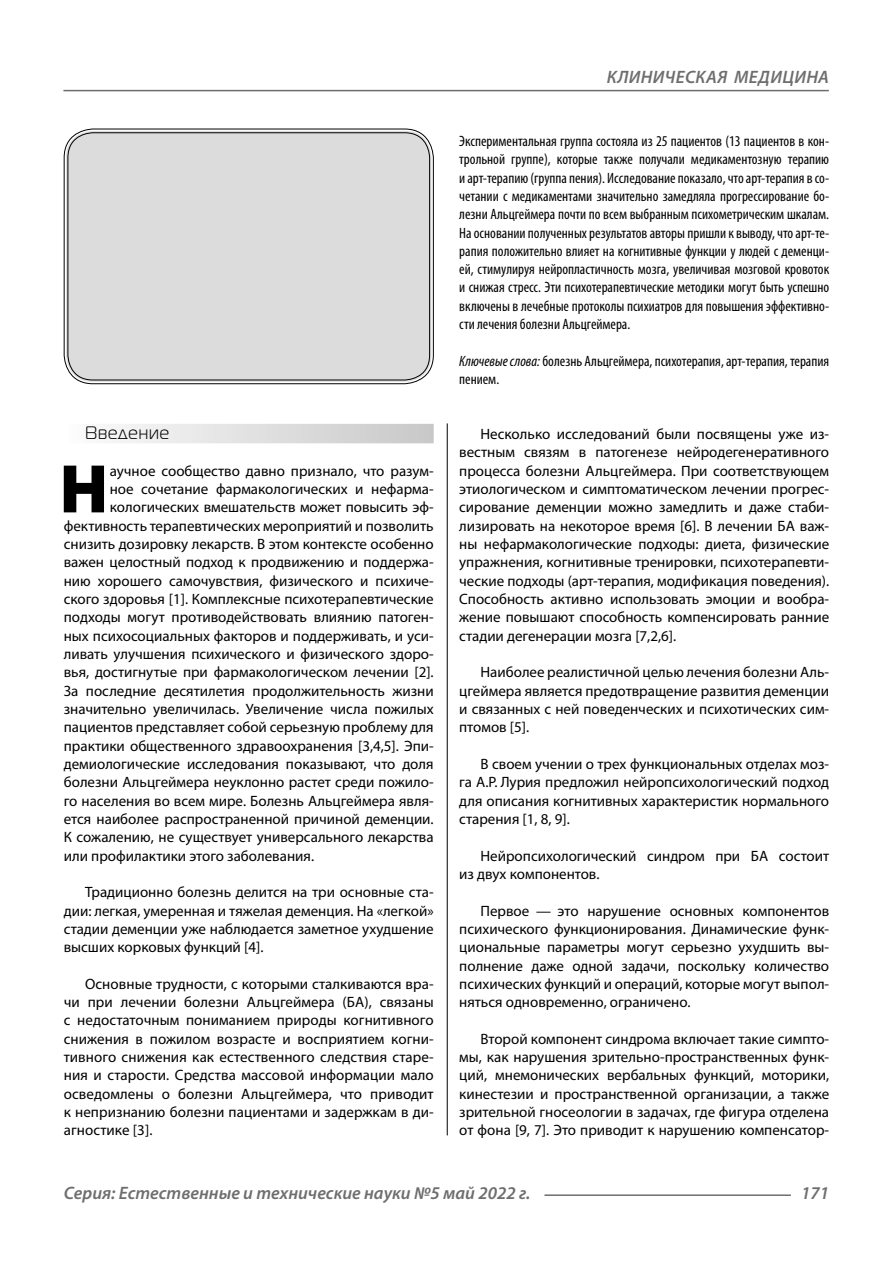
<style>
.page{position:relative;width:893px;height:1263px;background:#fff}
.page>*{position:absolute;margin:0;border:0;box-sizing:border-box;transform-origin:0 0}
.Bukvica{font:900 69.3px "Myriad Pro";color:#000}
.t1{font:italic 600 18px "Myriad Pro";color:#6e6e6e}
.Subheader{font:18px "Magistral C";letter-spacing:.05em;color:#000}
.Normal{font:15px/18.3px "Myriad Pro";color:#000;text-align:justify}
.Bukvica-2{font:15px "Myriad Pro";color:#000}
.Annotation-rus{font:condensed 15px/18.3px "Myriad Pro";color:#000;text-align:justify}
.s1{font-style:italic}
</style>
<div class="page">
<hr style="left:447px;top:421px;width:1px;height:714px;background:#000">
<div style="left:64px;top:424px;width:370px;height:19px;background:linear-gradient(to right,#fcfcfc,#c8c8c8)"></div>
<div style="left:66px;top:131px;width:365px;height:251px;background:#dcdcdc;border-radius:27px"></div>
<div style="left:64px;top:129px;width:370px;height:255px;border:1px solid #000;border-radius:29px"></div>
<div style="left:68px;top:132px;width:362px;height:248px;border:1px solid #000;border-radius:25px"></div>
<hr style="left:544px;top:1194px;width:247px;height:2px;background:#6e6e6e">
<hr style="left:63px;top:90px;width:766px;height:1px;background:#6e6e6e">
<p class="t1" style="left:607px;top:66px;width:23px">Клиническая</p>
<p class="t1" style="left:734px;top:66px;width:13px">медицина</p>
<p class="Subheader" style="left:85px;top:423px;width:86px">Введение</p>
<p class="Bukvica" style="left:59px;top:443px;width:50px">Н</p>
<p class="Bukvica-2" style="left:110px;top:461px;width:325px">аучное сообщество давно признало, что разум-</p>
<p class="Bukvica-2" style="left:110px;top:480px;width:325px">ное сочетание фармакологических и нефарма-</p>
<p class="Bukvica-2" style="left:110px;top:498px;width:325px">кологических вмешательств может повысить эф-</p>
<p class="Bukvica-2" style="left:64px;top:516px;width:371px">фективность терапевтических мероприятий и позволить</p>
<p class="Bukvica-2" style="left:64px;top:535px;width:371px">снизить дозировку лекарств. В этом контексте особенно</p>
<p class="Bukvica-2" style="left:64px;top:553px;width:371px">важен целостный подход к продвижению и поддержа-</p>
<p class="Bukvica-2" style="left:64px;top:571px;width:371px">нию хорошего самочувствия, физического и психиче-</p>
<p class="Bukvica-2" style="left:64px;top:590px;width:371px">ского здоровья [1]. Комплексные психотерапевтические</p>
<p class="Bukvica-2" style="left:64px;top:608px;width:371px">подходы могут противодействовать влиянию патоген-</p>
<p class="Bukvica-2" style="left:64px;top:626px;width:371px">ных психосоциальных факторов и поддерживать, и уси-</p>
<p class="Bukvica-2" style="left:64px;top:645px;width:371px">ливать улучшения психического и физического здоро-</p>
<p class="Bukvica-2" style="left:64px;top:663px;width:371px">вья, достигнутые при фармакологическом лечении [2].</p>
<p class="Bukvica-2" style="left:64px;top:681px;width:371px">За последние десятилетия продолжительность жизни</p>
<p class="Bukvica-2" style="left:64px;top:700px;width:371px">значительно увеличилась. Увеличение числа пожилых</p>
<p class="Bukvica-2" style="left:64px;top:718px;width:371px">пациентов представляет собой серьезную проблему для</p>
<p class="Bukvica-2" style="left:64px;top:736px;width:371px">практики общественного здравоохранения [3,4,5]. Эпи-</p>
<p class="Bukvica-2" style="left:64px;top:755px;width:371px">демиологические исследования показывают, что доля</p>
<p class="Bukvica-2" style="left:64px;top:773px;width:371px">болезни Альцгеймера неуклонно растет среди пожило-</p>
<p class="Bukvica-2" style="left:64px;top:791px;width:371px">го населения во всем мире. Болезнь Альцгеймера явля-</p>
<p class="Bukvica-2" style="left:64px;top:810px;width:371px">ется наиболее распространенной причиной деменции.</p>
<p class="Bukvica-2" style="left:64px;top:828px;width:371px">К сожалению, не существует универсального лекарства</p>
<p class="Bukvica-2" style="left:64px;top:846px;width:252px">или профилактики этого заболевания.</p>
<p class="Normal" style="left:64px;top:883px;width:371px;text-indent:21px">Традиционно болезнь делится на три основные ста&shy;дии: легкая, умеренная и тяжелая деменция. На «легкой» стадии деменции уже наблюдается заметное ухудшение высших корковых функций [4].</p>
<p class="Normal" style="left:64px;top:974px;width:371px;text-indent:21px">Основные трудности, с которыми сталкиваются вра&shy;чи при лечении болезни Альцгеймера (БА), связаны с недостаточным пониманием природы когнитивного снижения в пожилом возрасте и восприятием когни&shy;тивного снижения как естественного следствия старе&shy;ния и старости. Средства массовой информации мало осведомлены о болезни Альцгеймера, что приводит к непризнанию болезни пациентами и задержкам в ди&shy;агностике [3].</p>
<p class="Annotation-rus" style="left:459px;top:132px;width:371px">Экспериментальная группа состояла из 25 пациентов (13 пациентов в кон&shy;трольной группе), которые также получали медикаментозную терапию и арт-терапию (группа пения). Исследование показало, что арт-терапия в со&shy;четании с медикаментами значительно замедляла прогрессирование бо&shy;лезни Альцгеймера почти по всем выбранным психометрическим шкалам.<br>На основании полученных результатов авторы пришли к выводу, что арт-те&shy;рапия положительно влияет на когнитивные функции у людей с деменци&shy;ей, стимулируя нейропластичность мозга, увеличивая мозговой кровоток и снижая стресс. Эти психотерапевтические методики могут быть успешно включены в лечебные протоколы психиатров для повышения эффективно&shy;сти лечения болезни Альцгеймера.</p>
<p class="Annotation-rus" style="left:459px;top:351px;width:371px"><span class="s1">Ключевые слова:</span> болезнь Альцгеймера, психотерапия, арт-терапия, терапия пением.</p>
<p class="Normal" style="left:459px;top:425px;width:371px;text-indent:21px">Несколько исследований были посвящены уже из&shy;вестным связям в патогенезе нейродегенеративного процесса болезни Альцгеймера. При соответствующем этиологическом и симптоматическом лечении прогрес&shy;сирование деменции можно замедлить и даже стаби&shy;лизировать на некоторое время [6]. В лечении БА важ&shy;ны нефармакологические подходы: диета, физические упражнения, когнитивные тренировки, психотерапевти&shy;ческие подходы (арт-терапия, модификация поведения).<br>Способность активно использовать эмоции и вообра&shy;жение повышают способность компенсировать ранние стадии дегенерации мозга [7,2,6].</p>
<p class="Normal" style="left:459px;top:663px;width:371px;text-indent:21px">Наиболее реалистичной целью лечения болезни Аль&shy;цгеймера является предотвращение развития деменции и связанных с ней поведенческих и психотических сим&shy;птомов [5].</p>
<p class="Normal" style="left:459px;top:754px;width:371px;text-indent:21px">В своем учении о трех функциональных отделах моз&shy;га А.Р. Лурия предложил нейропсихологический подход для описания когнитивных характеристик нормального старения [1, 8, 9].</p>
<p class="Normal" style="left:459px;top:846px;width:371px;text-indent:21px">Нейропсихологический синдром при БА состоит из двух компонентов.</p>
<p class="Normal" style="left:459px;top:901px;width:371px;text-indent:21px">Первое — это нарушение основных компонентов психического функционирования. Динамические функ&shy;циональные параметры могут серьезно ухудшить вы&shy;полнение даже одной задачи, поскольку количество психических функций и операций, которые могут выпол&shy;няться одновременно, ограничено.</p>
<p class="Normal" style="left:459px;top:1029px;width:371px;text-indent:21px">Второй компонент синдрома включает такие симпто&shy;мы, как нарушения зрительно-пространственных функ&shy;ций, мнемонических вербальных функций, моторики, кинестезии и пространственной организации, а также зрительной гносеологии в задачах, где фигура отделена от фона [9, 7]. Это приводит к нарушению компенсатор-</p>
<p class="t1" style="left:64px;top:1182px;width:468px">Серия: Естественные и технические науки №5 май 2022 г.</p>
<p class="t1" style="left:801px;top:1182px;width:30px">171</p>
</div>
